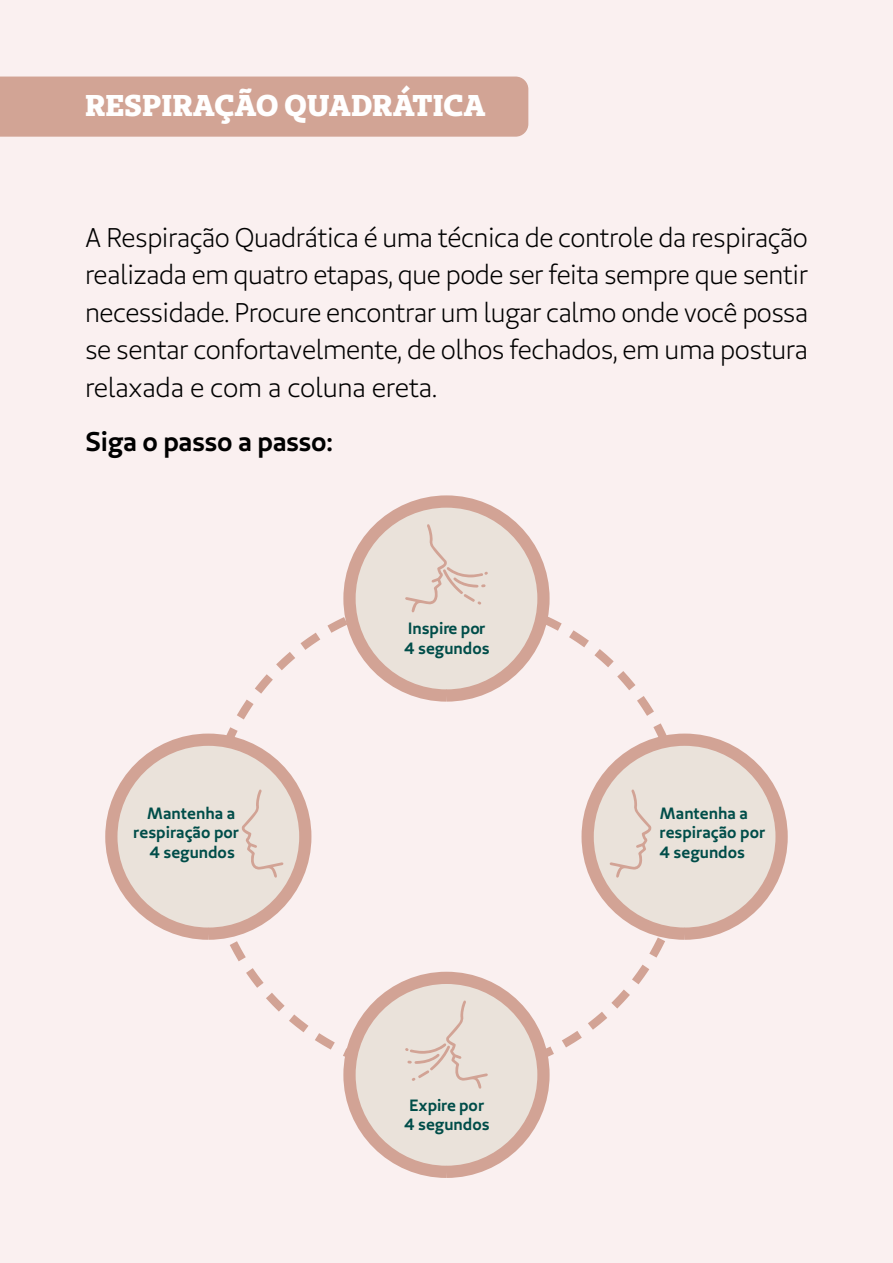
<style>
.page{position:relative;width:893px;height:1263px;background:#faf0f0}
.page>*{position:absolute;margin:0;border:0;box-sizing:border-box;transform-origin:0 0}
.t1{font:700 30px "Unimed Slab 2020 Extra";color:#fff}
.t2{font:27px/37.5px "Unimed Sans 2020 Book";letter-spacing:-.015em;color:#000;text-align:justify}
.t3{font:700 27px "Unimed Sans 2020 Semi";letter-spacing:-.01em;color:#000}
.t4{font:700 16.35px/19.6px "Unimed Sans 2020 Semi";color:#004d49}
</style>
<div class="page">
<div style="left:0;top:77px;width:528px;height:60px;background:#d2a495"></div>
<svg style="left:218px;top:616px;width:449px;height:442px"></svg>
<svg style="left:343px;top:495px;width:207px;height:207px;background:#e3d0c6"></svg>
<svg style="left:405px;top:524px;width:83px;height:88px;background:#e7dcd3"></svg>
<svg style="left:343px;top:972px;width:207px;height:206px;background:#e3d0c6"></svg>
<svg style="left:405px;top:1000px;width:83px;height:89px;background:#e7dcd3"></svg>
<svg style="left:581px;top:733px;width:207px;height:207px;background:#e4d2c9"></svg>
<svg style="left:610px;top:790px;width:42px;height:88px;background:#e7dbd2"></svg>
<svg style="left:105px;top:733px;width:206px;height:207px;background:#e4d2c9"></svg>
<svg style="left:241px;top:790px;width:43px;height:88px;background:#e7dbd3"></svg>
<p class="t1" style="left:85px;top:85px;width:402px">RESPIRAÇÃO QUADRÁTICA</p>
<p class="t2" style="left:85px;top:219px;width:725px">A Respiração Quadrática é uma técnica de controle da respiração realizada em quatro etapas, que pode ser feita sempre que sentir necessidade. Procure encontrar um lugar calmo onde você possa se sentar confortavelmente, de olhos fechados, em uma postura relaxada e com a coluna ereta.</p>
<p class="t3" style="left:85px;top:424px;width:249px">Siga o passo a passo:</p>
<p class="t4" style="left:133px;top:803px;width:107px;text-align:right">Mantenha a respiração por<br>4 segundos</p>
<p class="t4" style="left:404px;top:618px;width:87px">Inspire por<br>4 segundos</p>
<p class="t4" style="left:404px;top:1095px;width:87px;text-align:center">Expire por<br>4 segundos</p>
<p class="t4" style="left:659px;top:803px;width:107px">Mantenha a respiração por<br>4 segundos</p>
</div>
